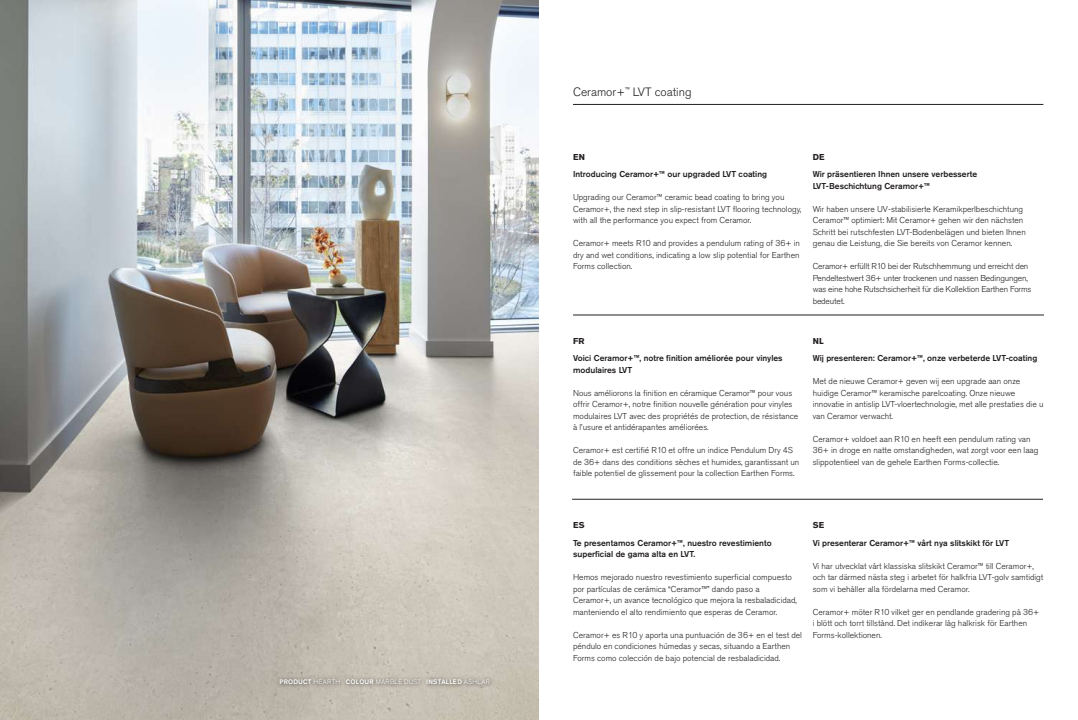
<style>
.page{position:relative;width:1078px;height:720px;background:#fff}
.page>*{position:absolute;margin:0;border:0;box-sizing:border-box;transform-origin:0 0}
.t1{font:300 12px "Akzidenz Grotesk Pro";color:#231f20}
.t2{font:300 8.5px/11.5px "Akzidenz Grotesk Pro";color:#231f20}
.t3{font:500 8.5px/11.5px "Akzidenz Grotesk Pro";color:#231f20}
.t4{font:300 8.5px/11.5px "Akzidenz Grotesk Pro";letter-spacing:-.02em;color:#231f20}
.t5{font:700 8.5px "Akzidenz Grotesk Pro";letter-spacing:.04em;color:#231f20}
.t6{font:500 6.5px "Akzidenz Grotesk Pro";letter-spacing:.035em;color:#fff}
.s1{font-weight:300}
</style>
<div class="page">
<hr style="left:573px;top:104px;width:470px;height:1px;background:#231f20">
<hr style="left:573px;top:315px;width:470px;height:1px;background:#231f20">
<hr style="left:572px;top:499px;width:470px;height:1px;background:#231f20">
<img style="left:0;top:0;width:539px;height:720px">
<div style="left:275px;top:675px;width:219px;height:14px;background:#231f20;opacity:.47"></div>
<p class="t6" style="left:279px;top:678px;width:212px">PRODUCT <span class="s1">HEARTH</span> COLOUR <span class="s1">MARBLE DUST</span> INSTALLED <span class="s1">ASHLAR</span></p>
<h1 class="t1" style="left:573px;top:84px;width:120px">Ceramor+<sup>™</sup> LVT coating</h1>
<p class="t5" style="left:573px;top:152px;width:14px">EN</p>
<p class="t3" style="left:573px;top:168px;width:195px">Introducing Ceramor+™ our upgraded LVT coating</p>
<p class="t2" style="left:573px;top:191px;width:230px">Upgrading our Ceramor™ ceramic bead coating to bring you<br>Ceramor+, the next step in slip-resistant LVT flooring technology, with all the performance you expect from Ceramor.</p>
<p class="t2" style="left:573px;top:237px;width:228px;text-align:justify">Ceramor+ meets R10 and provides a pendulum rating of 36+ in dry and wet conditions, indicating a low slip potential for Earthen Forms collection.</p>
<p class="t5" style="left:812px;top:152px;width:14px">DE</p>
<p class="t3" style="left:812px;top:168px;width:166px">Wir präsentieren Ihnen unsere verbesserte<br>LVT-Beschichtung Ceramor+™</p>
<p class="t2" style="left:812px;top:203px;width:214px">Wir haben unsere UV-stabilisierte Keramikperlbeschichtung Ceramor™ optimiert: Mit Ceramor+ gehen wir den nächsten Schritt bei rutschfesten LVT-Bodenbelägen und bieten Ihnen genau die Leistung, die Sie bereits von Ceramor kennen.</p>
<p class="t4" style="left:812px;top:260px;width:220px">Ceramor+ erfüllt R10 bei der Rutschhemmung und erreicht den Pendeltestwert 36+ unter trockenen und nassen Bedingungen, was eine hohe Rutschsicherheit für die Kollektion Earthen Forms bedeutet.</p>
<p class="t5" style="left:573px;top:336px;width:13px">FR</p>
<p class="t3" style="left:573px;top:352px;width:211px">Voici Ceramor+™, notre finition améliorée pour vinyles modulaires LVT</p>
<p class="t2" style="left:573px;top:387px;width:227px">Nous améliorons la finition en céramique Ceramor™ pour vous offrir Ceramor+, notre finition nouvelle génération pour vinyles modulaires LVT avec des propriétés de protection, de résistance à l’usure et antidérapantes améliorées.</p>
<p class="t2" style="left:573px;top:445px;width:228px">Ceramor+ est certifié R10 et offre un indice Pendulum Dry 4S de 36+ dans des conditions sèches et humides, garantissant un faible potentiel de glissement pour la collection Earthen Forms.</p>
<p class="t5" style="left:812px;top:336px;width:13px">NL</p>
<p class="t3" style="left:812px;top:352px;width:226px">Wij presenteren: Ceramor+™, onze verbeterde LVT-coating</p>
<p class="t2" style="left:812px;top:376px;width:232px">Met de nieuwe Ceramor+ geven wij een upgrade aan onze huidige Ceramor™ keramische parelcoating. Onze nieuwe innovatie in antislip LVT-vloertechnologie, met alle prestaties die u van Ceramor verwacht.</p>
<p class="t2" style="left:812px;top:433px;width:227px">Ceramor+ voldoet aan R10 en heeft een pendulum rating van<br>36+ in droge en natte omstandigheden, wat zorgt voor een laag slippotentieel van de gehele Earthen Forms-collectie.</p>
<p class="t5" style="left:573px;top:520px;width:13px">ES</p>
<p class="t3" style="left:573px;top:537px;width:200px">Te presentamos Ceramor+™, nuestro revestimiento superficial de gama alta en LVT.</p>
<p class="t2" style="left:573px;top:571px;width:225px">Hemos mejorado nuestro revestimiento superficial compuesto por partículas de cerámica “Ceramor™” dando paso a Ceramor+, un avance tecnológico que mejora la resbaladicidad, manteniendo el alto rendimiento que esperas de Ceramor.</p>
<p class="t2" style="left:573px;top:629px;width:230px">Ceramor+ es R10 y aporta una puntuación de 36+ en el test del péndulo en condiciones húmedas y secas, situando a Earthen<br>Forms como colección de bajo potencial de resbaladicidad.</p>
<p class="t5" style="left:812px;top:520px;width:13px">SE</p>
<p class="t3" style="left:812px;top:537px;width:198px">Vi presenterar Ceramor+™ vårt nya slitskikt för LVT</p>
<p class="t2" style="left:812px;top:560px;width:232px">Vi har utvecklat vårt klassiska slitskikt Ceramor™ till Ceramor+, och tar därmed nästa steg i arbetet för halkfria LVT-golv samtidigt som vi behåller alla fördelarna med Ceramor.</p>
<p class="t2" style="left:812px;top:606px;width:228px">Ceramor+ möter R10 vilket ger en pendlande gradering på 36+ i blött och torrt tillstånd. Det indikerar låg halkrisk för Earthen<br>Forms-kollektionen.</p>
</div>
